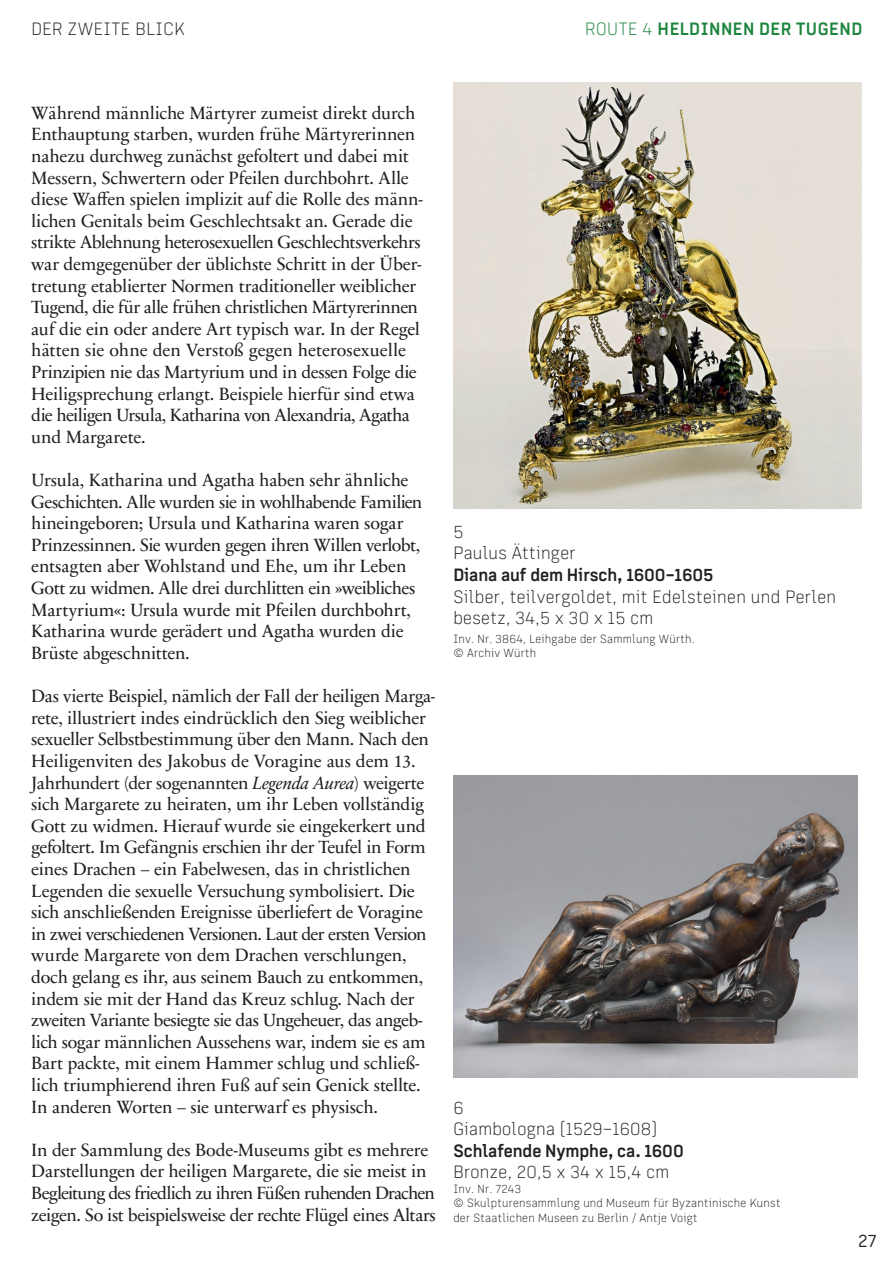
<style>
.page{position:relative;width:893px;height:1263px;background:#fff}
.page>*{position:absolute;margin:0;border:0;box-sizing:border-box;transform-origin:0 0}
.t1{font:18px/21.6px "Sabon Next LT Pro";letter-spacing:-.015em;color:#231f20}
.t2{font:300 18px/21.6px "MI Grotesk";letter-spacing:.02em;color:#231f20}
.t3{font:700 18px "MI Grotesk";letter-spacing:-.005em;color:#231f20}
.t4{font:700 18px "MI Grotesk";letter-spacing:.03em;color:#1d853e}
.t5{font:18px "MI Grotesk";color:#231f20}
.t6{font:300 12px/14.4px "MI Grotesk";letter-spacing:.02em;color:#231f20}
.s1{font-weight:300}
.s2{font-style:italic}
</style>
<div class="page">
<img style="left:453px;top:83px;width:409px;height:425px">
<img style="left:453px;top:776px;width:405px;height:302px">
<p class="t2" style="left:31px;top:18px;width:155px">DER ZWEITE BLICK</p>
<p class="t4" style="left:585px;top:17px;width:279px"><span class="s1">ROUTE 4</span> HELDINNEN DER TUGEND</p>
<p class="t1" style="left:31px;top:101px;width:393px">Während männliche Märtyrer zumeist direkt durch Enthauptung starben, wurden frühe Märtyrerinnen nahezu durchweg zunächst gefoltert und dabei mit Messern, Schwertern oder Pfeilen durchbohrt. Alle diese Waffen spielen implizit auf die Rolle des männ&shy;lichen Genitals beim Geschlechtsakt an. Gerade die strikte Ablehnung heterosexuellen Geschlechtsverkehrs war demgegenüber der üblichste Schritt in der Über&shy;tretung etablierter Normen traditioneller weiblicher Tugend, die für alle frühen christlichen Märtyrerinnen auf die ein oder andere Art typisch war. In der Regel hätten sie ohne den Verstoß gegen heterosexuelle Prinzipien nie das Martyrium und in dessen Folge die Heiligsprechung erlangt. Beispiele hierfür sind etwa die heiligen Ursula, Katharina von Alexandria, Agatha und Margarete.</p>
<p class="t1" style="left:31px;top:468px;width:393px">Ursula, Katharina und Agatha haben sehr ähnliche Geschichten. Alle wurden sie in wohlhabende Familien hineingeboren; Ursula und Katharina waren sogar Prinzessinnen. Sie wurden gegen ihren Willen verlobt, entsagten aber Wohlstand und Ehe, um ihr Leben Gott zu widmen. Alle drei durchlitten ein »weibliches Martyrium«: Ursula wurde mit Pfeilen durchbohrt, Katharina wurde gerädert und Agatha wurden die Brüste abgeschnitten.</p>
<p class="t1" style="left:31px;top:684px;width:406px">Das vierte Beispiel, nämlich der Fall der heiligen Marga&shy;rete, illustriert indes eindrücklich den Sieg weiblicher sexueller Selbstbestimmung über den Mann. Nach den Heiligenviten des Jakobus de Voragine aus dem 13.<br>Jahrhundert (der sogenannten <span class="s2">Legenda Aurea</span>) weigerte sich Margarete zu heiraten, um ihr Leben vollständig Gott zu widmen. Hierauf wurde sie eingekerkert und gefoltert. Im Gefängnis erschien ihr der Teufel in Form eines Drachen – ein Fabelwesen, das in christlichen Legenden die sexuelle Versuchung symbolisiert. Die sich anschließenden Ereignisse überliefert de Voragine in zwei verschiedenen Versionen. Laut der ersten Version wurde Margarete von dem Drachen verschlungen, doch gelang es ihr, aus seinem Bauch zu entkommen, indem sie mit der Hand das Kreuz schlug. Nach der zweiten Variante besiegte sie das Ungeheuer, das angeb&shy;lich sogar männlichen Aussehens war, indem sie es am Bart packte, mit einem Hammer schlug und schließ&shy;lich triumphierend ihren Fuß auf sein Genick stellte.<br>In anderen Worten – sie unterwarf es physisch.</p>
<p class="t1" style="left:31px;top:1138px;width:406px">In der Sammlung des Bode-Museums gibt es mehrere Darstellungen der heiligen Margarete, die sie meist in Begleitung des friedlich zu ihren Füßen ruhenden Drachen zeigen. So ist beispielsweise der rechte Flügel eines Altars</p>
<p class="t2" style="left:453px;top:520px;width:124px">5<br>Paulus Ättinger</p>
<p class="t3" style="left:453px;top:563px;width:262px">Diana auf dem Hirsch, 1600–1605</p>
<p class="t2" style="left:453px;top:585px;width:384px">Silber, teilvergoldet, mit Edelsteinen und Perlen besetz, 34,5 x 30 x 15 cm</p>
<p class="t6" style="left:453px;top:631px;width:243px">Inv. Nr. 3864, Leihgabe der Sammlung Würth. © Archiv Würth</p>
<p class="t2" style="left:453px;top:1096px;width:205px">6<br>Giambologna (1529–1608)</p>
<p class="t3" style="left:453px;top:1139px;width:232px">Schlafende Nymphe, ca. 1600</p>
<p class="t2" style="left:453px;top:1161px;width:217px">Bronze, 20,5 x 34 x 15,4 cm</p>
<p class="t6" style="left:453px;top:1181px;width:329px">Inv. Nr. 7243<br>© Skulpturensammlung und Museum für Byzantinische Kunst der Staatlichen Museen zu Berlin / Antje Voigt</p>
<p class="t5" style="left:858px;top:1229px;width:20px">27</p>
</div>
